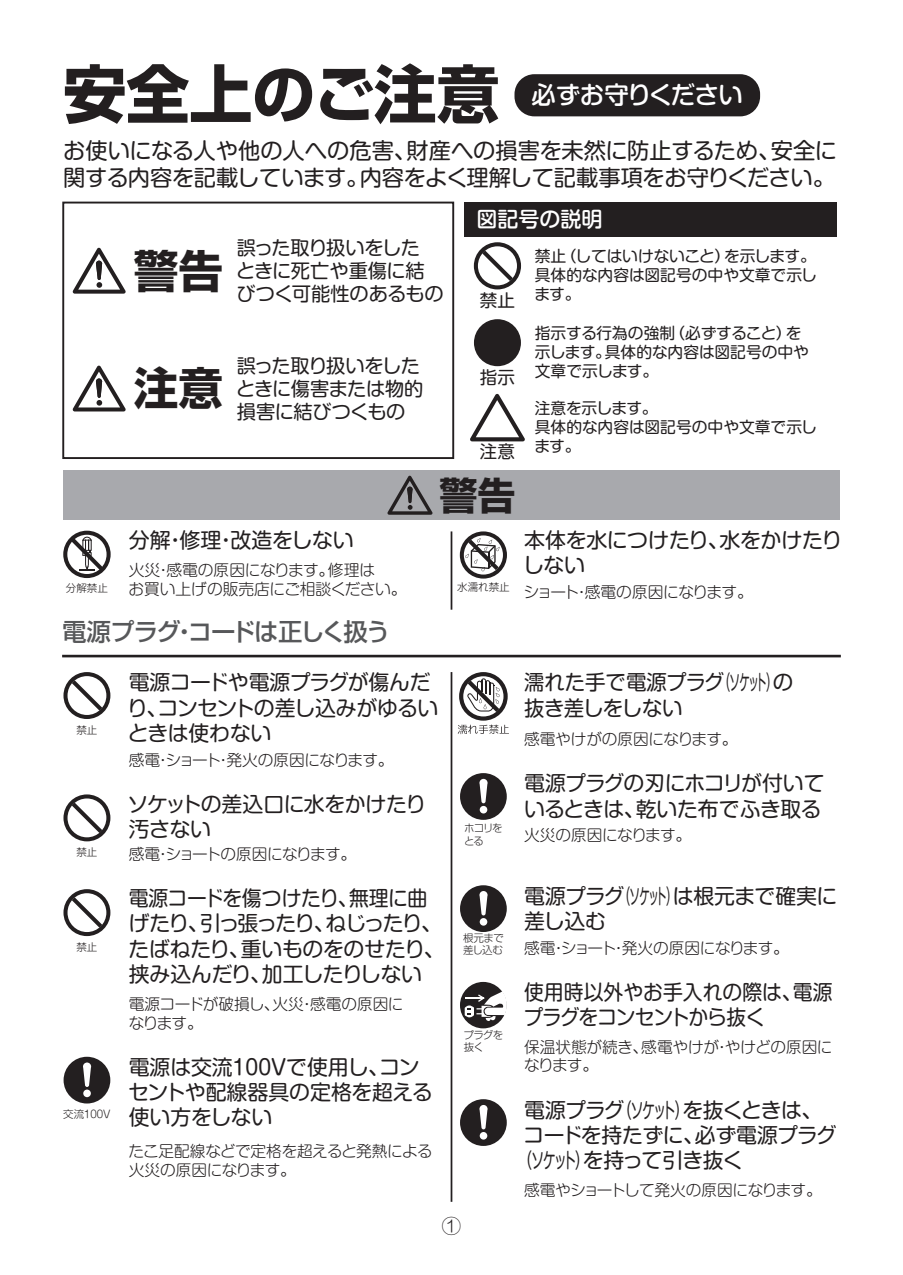
<style>
.page{position:relative;width:903px;height:1275px;background:#fff}
.page>*{position:absolute;margin:0;border:0;box-sizing:border-box;transform-origin:0 0}
.t1{font:700 63px "Shin Go Pro";color:#231f20}
.t2{font:700 44.62px "Shin Go Pro";color:#231f20}
.t3{font:700 37.98px "Shin Go Pro";color:#231f20}
.t4{font:500 24.5px "Shin Go Pro";letter-spacing:-.06em;color:#57585a}
.t5{font:500 24.5px "Shin M Go Pro";letter-spacing:-.025em;color:#fff}
.t6{font:22.22px/26.8px "Shin M Go Pro";letter-spacing:-.01em;color:#231f20}
.t7{font:21px/25.2px "Shin M Go Pro";letter-spacing:-.02em;color:#231f20}
.t8{font:500 21px "Shin M Go Pro";color:#fff}
.t9{font:20.82px/25px "Shin M Go Pro";letter-spacing:-.03em;color:#231f20}
.t10{font:20.82px/25px "Shin M Go Pro";letter-spacing:-.03em;color:#231f20;scale:.95 1}
.t11{font:20.82px/25px "Shin M Go Pro";color:#231f20}
.t12{font:20.82px/25px "Shin M Go Pro";color:#231f20;scale:.95 1}
.t13{font:19.25px/23.1px "Shin M Go Pro";letter-spacing:-.03em;color:#231f20}
.t14{font:19.25px "HG Maru Gothic MPRO";color:#231f20}
.t15{font:17.5px "Shin M Go Pro";color:#231f20}
.t16{font:300 15.75px/18.7px "Shin M Go Pro";letter-spacing:-.03em;color:#231f20}
.t17{font:15.75px/18.9px "Shin M Go Pro";color:#231f20}
.t18{font:300 15.75px/18.7px "Shin M Go Pro";letter-spacing:-.01em;color:#231f20}
.t19{font:300 15.75px "Shin M Go Pro";color:#231f20}
.t20{font:300 15.75px "Shin M Go Pro";letter-spacing:-.05em;color:#231f20}
.t21{font:300 10.5px "Shin M Go Pro";color:#231f20}
.t22{font:300 10.5px/12.6px "Shin Go Pro";letter-spacing:-.08em;color:#231f20}
.t23{font:300 10.5px/11.4px "Shin Go Pro";letter-spacing:-.045em;color:#231f20}
</style>
<div class="page">
<div style="left:514px;top:74px;width:246px;height:42px;background:#231f20;border-radius:20px"></div>
<div style="left:62px;top:202px;width:392px;height:257px;border:2px solid #231f20"></div>
<svg style="left:73px;top:248px;width:53px;height:46px"></svg>
<svg style="left:73px;top:366px;width:53px;height:45px"></svg>
<div style="left:464px;top:203px;width:372px;height:34px;background:#231f20"></div>
<svg style="left:474px;top:242px;width:47px;height:47px"></svg>
<div style="left:474px;top:319px;width:47px;height:47px;background:#231f20;border-radius:50%"></div>
<svg style="left:470px;top:394px;width:55px;height:47px"></svg>
<svg style="left:63px;top:531px;width:48px;height:47px"></svg>
<svg style="left:460px;top:531px;width:47px;height:48px"></svg>
<hr style="left:62px;top:655px;width:779px;height:2px;background:#231f20">
<hr style="left:451px;top:531px;width:1px;height:79px;background:#231f20">
<div style="left:63px;top:470px;width:777px;height:50px;background:#a8a9ad"></div>
<svg style="left:387px;top:476px;width:46px;height:39px"></svg>
<svg style="left:458px;top:672px;width:51px;height:62px"></svg>
<div style="left:460px;top:885px;width:47px;height:47px;background:#231f20;border-radius:50%"></div>
<svg style="left:479px;top:891px;width:9px;height:24px"></svg>
<div style="left:480px;top:918px;width:7px;height:8px;background:#fff;border-radius:50%"></div>
<div style="left:460px;top:1099px;width:47px;height:47px;background:#231f20;border-radius:50%"></div>
<svg style="left:479px;top:1105px;width:9px;height:24px"></svg>
<div style="left:480px;top:1132px;width:7px;height:7px;background:#fff;border-radius:50%"></div>
<div style="left:460px;top:773px;width:47px;height:47px;background:#231f20;border-radius:50%"></div>
<svg style="left:479px;top:779px;width:9px;height:24px"></svg>
<div style="left:480px;top:806px;width:7px;height:7px;background:#fff;border-radius:50%"></div>
<div style="left:460px;top:982px;width:46px;height:46px;background:#231f20;border-radius:50%"></div>
<svg style="left:465px;top:991px;width:42px;height:30px"></svg>
<hr style="left:451px;top:672px;width:1px;height:530px;background:#231f20">
<div style="left:64px;top:1057px;width:46px;height:46px;background:#231f20;border-radius:50%"></div>
<svg style="left:83px;top:1062px;width:8px;height:25px"></svg>
<div style="left:83px;top:1089px;width:8px;height:8px;background:#fff;border-radius:50%"></div>
<svg style="left:63px;top:672px;width:47px;height:47px"></svg>
<svg style="left:63px;top:794px;width:47px;height:47px"></svg>
<svg style="left:63px;top:889px;width:47px;height:47px"></svg>
<h1 class="t1" style="left:63px;top:44px;width:438px">安全上のご注意</h1>
<p class="t5" style="left:532px;top:75px;width:213px">必ずお守りください</p>
<p class="t6" style="left:63px;top:135px;width:775px">お使いになる人や他の人への危害、財産への損害を未然に防止するため、安全に関する内容を記載しています。内容をよく理解して記載事項をお守りください。</p>
<h2 class="t2" style="left:134px;top:235px;width:91px">警告</h2>
<p class="t13" style="left:236px;top:234px;width:209px">誤った取り扱いをした<br>ときに死亡や重傷に結びつく可能性のあるもの</p>
<h2 class="t2" style="left:134px;top:353px;width:91px">注意</h2>
<p class="t13" style="left:236px;top:352px;width:189px">誤った取り扱いをしたときに傷害または物的損害に結びつくもの</p>
<p class="t8" style="left:476px;top:202px;width:127px">図記号の説明</p>
<p class="t15" style="left:480px;top:286px;width:36px">禁止</p>
<p class="t15" style="left:480px;top:363px;width:36px">指示</p>
<p class="t15" style="left:480px;top:438px;width:36px">注意</p>
<p class="t17" style="left:534px;top:245px;width:284px;text-align:justify">禁止（してはいけないこと）を示します。具体的な内容は図記号の中や文章で示します。</p>
<p class="t17" style="left:535px;top:322px;width:276px">指示する行為の強制（必ずすること）を示します。具体的な内容は図記号の中や文章で示します。</p>
<p class="t17" style="left:534px;top:396px;width:284px">注意を示します。<br>具体的な内容は図記号の中や文章で示します。</p>
<p class="t7" style="left:129px;top:525px;width:227px">分解・修理・改造をしない</p>
<p class="t19" style="left:129px;top:558px;width:248px">火災・感電の原因になります。修理は</p>
<p class="t21" style="left:66px;top:579px;width:43px">分解禁止</p>
<p class="t18" style="left:129px;top:578px;width:279px">お買い上げの販売店にご相談ください。</p>
<p class="t4" style="left:62px;top:612px;width:330px">電源プラグ・コードは正しく扱う</p>
<h3 class="t3" style="left:440px;top:465px;width:77px">警告</h3>
<p class="t7" style="left:523px;top:525px;width:321px">本体を水につけたり、水をかけたりしない</p>
<p class="t21" style="left:457px;top:579px;width:54px">水濡れ禁止</p>
<p class="t16" style="left:523px;top:581px;width:231px">ショート・感電の原因になります。</p>
<p class="t21" style="left:76px;top:721px;width:22px">禁止</p>
<p class="t9" style="left:127px;top:668px;width:313px">電源コードや電源プラグが傷んだり、コンセントの差し込みがゆるいときは使わない</p>
<p class="t16" style="left:129px;top:748px;width:266px">感電・ショート・発火の原因になります。</p>
<p class="t9" style="left:128px;top:789px;width:300px">ソケットの差込口に水をかけたり汚さない</p>
<p class="t21" style="left:76px;top:844px;width:22px">禁止</p>
<p class="t20" style="left:129px;top:842px;width:229px">感電・ショートの原因になります。</p>
<p class="t10" style="left:129px;top:883px;width:334px">電源コードを傷つけたり、無理に曲げたり、引っ張ったり、ねじったり、たばねたり、重いものをのせたり、挟み込んだり、加工したりしない</p>
<p class="t16" style="left:129px;top:993px;width:276px">電源コードが破損し、火災・感電の原因になります。</p>
<p class="t21" style="left:76px;top:938px;width:22px">禁止</p>
<p class="t21" style="left:63px;top:1106px;width:49px">交流100V</p>
<p class="t11" style="left:128px;top:1052px;width:306px">電源は交流100Vで使用し、コンセントや配線器具の定格を超える使い方をしない</p>
<p class="t16" style="left:128px;top:1139px;width:306px">たこ足配線などで定格を超えると発熱による火災の原因になります。</p>
<p class="t22" style="left:464px;top:821px;width:40px">ホコリをとる</p>
<p class="t23" style="left:463px;top:931px;width:42px">根元まで差し込む</p>
<p class="t22" style="left:463px;top:1028px;width:41px;line-height:11.4px">プラグを抜く</p>
<p class="t14" style="left:442px;top:1216px;width:21px">①</p>
<p class="t9" style="left:524px;top:668px;width:271px">濡れた手で電源プラグ（ソケット）の抜き差しをしない</p>
<p class="t16" style="left:524px;top:728px;width:215px">感電やけがの原因になります。</p>
<p class="t9" style="left:524px;top:768px;width:302px">電源プラグの刃にホコリが付いているときは、乾いた布でふき取る</p>
<p class="t16" style="left:524px;top:824px;width:169px">火災の原因になります。</p>
<p class="t9" style="left:524px;top:881px;width:315px">電源プラグ（ソケット）は根元まで確実に差し込む</p>
<p class="t16" style="left:524px;top:937px;width:266px">感電・ショート・発火の原因になります。</p>
<p class="t12" style="left:523px;top:977px;width:327px">使用時以外やお手入れの際は、電源プラグをコンセントから抜く</p>
<p class="t18" style="left:524px;top:1035px;width:310px">保温状態が続き、感電やけが・やけどの原因になります。</p>
<p class="t9" style="left:520px;top:1095px;width:318px">電源プラグ（ソケット）を抜くときは、コードを持たずに、必ず電源プラグ（ソケット）を持って引き抜く</p>
<p class="t16" style="left:524px;top:1179px;width:299px">感電やショートして発火の原因になります。</p>
</div>
